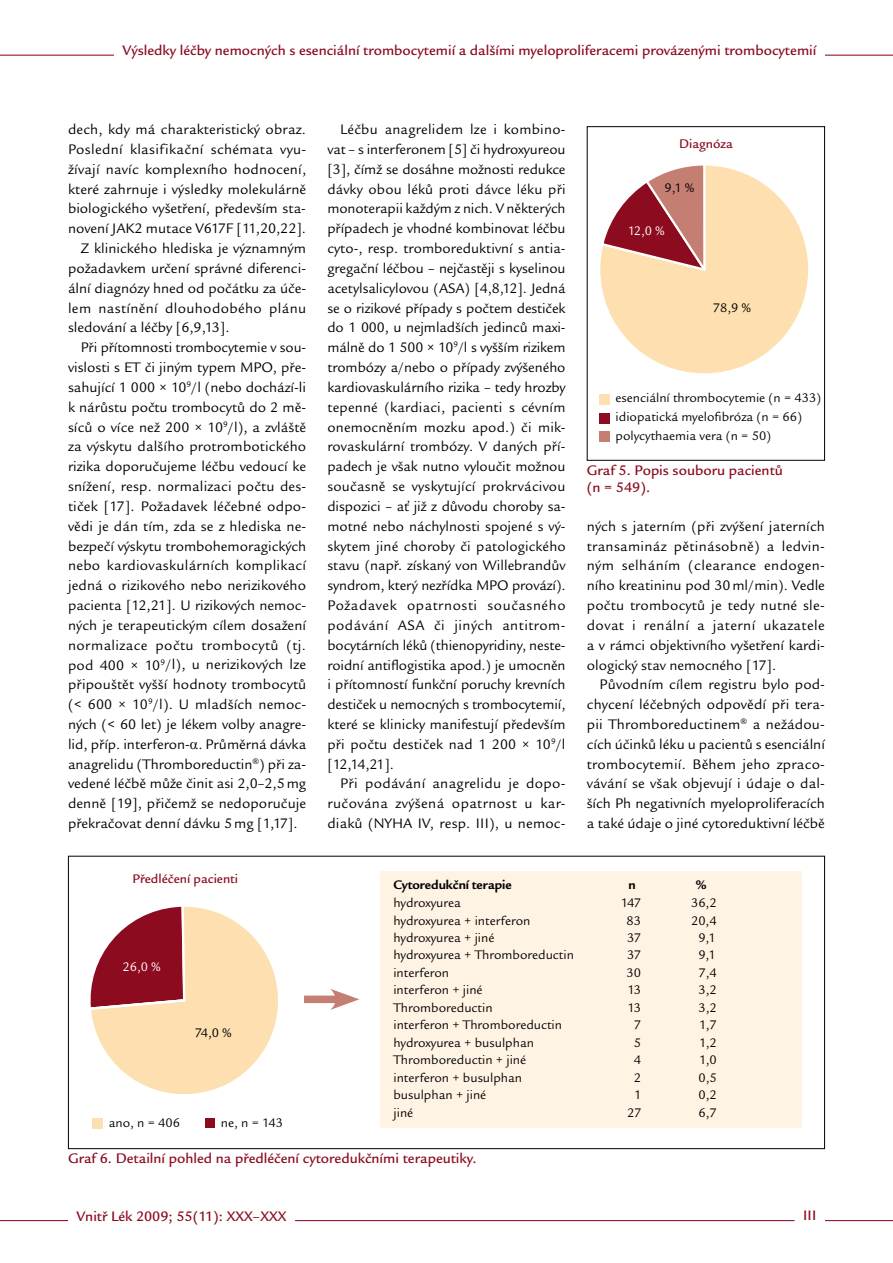
<style>
.page{position:relative;width:893px;height:1263px;background:#fff}
.page>*{position:absolute;margin:0;border:0;box-sizing:border-box;transform-origin:0 0}
.t1{font:15px/19.8px "Legacy Sans Itc TOT";letter-spacing:.005em;color:#000;text-align:justify}
.t2{font:500 15px/17.7px "Legacy Sans Itc TOT";color:#8c0b1f}
.t3{font:15px "Legacy Sans Itc TOT";letter-spacing:.025em;color:#000}
.t4{font:15px "Legacy Sans Itc TOT";letter-spacing:.03em;color:#000}
.t5{font:13.5px/18.6px "Legacy Sans Itc TOT";color:#000}
.t6{font:500 13.5px "Legacy Sans Itc TOT";color:#8c0b1f}
.t7{font:700 13.5px "Legacy Sans Itc TOT";color:#000}
.t8{font:13.5px "Legacy Sans Itc TOT";color:#fff}
</style>
<div class="page">
<hr style="left:0;top:1220px;width:893px;height:1px;background:#8c0b1f">
<div style="left:68px;top:1216px;width:227px;height:8px;background:#fff"></div>
<div style="left:795px;top:1215px;width:30px;height:8px;background:#fff"></div>
<hr style="left:0;top:55px;width:893px;height:1px;background:#8c0b1f">
<div style="left:114px;top:51px;width:711px;height:7px;background:#fff"></div>
<div style="left:587px;top:126px;width:238px;height:335px;border:1px solid #000"></div>
<svg style="left:600px;top:165px;width:208px;height:209px"></svg>
<div style="left:599px;top:394px;width:11px;height:10px;background:#fddfb0"></div>
<div style="left:599px;top:413px;width:11px;height:10px;background:#8c0b1f"></div>
<div style="left:599px;top:431px;width:11px;height:11px;background:#c47f72"></div>
<svg style="left:90px;top:906px;width:188px;height:188px"></svg>
<div style="left:304px;top:995px;width:38px;height:8px;background:#c47f72"></div>
<svg style="left:330px;top:989px;width:29px;height:21px"></svg>
<div style="left:92px;top:1118px;width:11px;height:11px;background:#fddfb0"></div>
<div style="left:205px;top:1118px;width:9px;height:10px;background:#8c0b1f"></div>
<div style="left:381px;top:871px;width:421px;height:257px;background:#fff4e4"></div>
<p class="t2" style="left:123px;top:42px;width:695px">Výsledky léčby nemocných s esenciální trombocytemií a dalšími myeloproliferacemi provázenými trombocytemií</p>
<p class="t1" style="left:68px;top:120px;width:239px">dech, kdy má charakteristický obraz.</p>
<p class="t3" style="left:68px;top:141px;width:240px">Poslední klasifikační schémata vyu-</p>
<p class="t1" style="left:68px;top:159px;width:240px">žívají navíc komplexního hodnocení,</p>
<p class="t1" style="left:68px;top:179px;width:240px">které zahrnuje i výsledky molekulárně</p>
<p class="t1" style="left:68px;top:199px;width:239px">biologického vyšetření, především sta-</p>
<p class="t1" style="left:68px;top:219px;width:240px">novení JAK2 mutace V617F [11,20,22].</p>
<p class="t1" style="left:81px;top:239px;width:227px">Z klinického hlediska je významným</p>
<p class="t1" style="left:68px;top:258px;width:240px">požadavkem určení správné diferenci-</p>
<p class="t1" style="left:68px;top:278px;width:240px">ální diagnózy hned od počátku za úče-</p>
<p class="t3" style="left:68px;top:299px;width:240px">lem nastínění dlouhodobého plánu</p>
<p class="t1" style="left:68px;top:318px;width:163px">sledování a léčby [6,9,13].</p>
<p class="t1" style="left:81px;top:338px;width:227px">Při přítomnosti trombocytemie v sou-</p>
<p class="t1" style="left:68px;top:358px;width:240px">vislosti s ET či jiným typem MPO, pře-</p>
<p class="t1" style="left:68px;top:377px;width:240px">sahující 1 000 × 10<sup>9</sup>/l (nebo dochází‑li</p>
<p class="t1" style="left:68px;top:397px;width:240px">k nárůstu počtu trombocytů do 2 mě-</p>
<p class="t1" style="left:68px;top:417px;width:240px">síců o více než 200 × 10<sup>9</sup>/l), a zvláště</p>
<p class="t1" style="left:68px;top:437px;width:240px">za výskytu dalšího protrombotického</p>
<p class="t1" style="left:68px;top:457px;width:240px">rizika doporučujeme léčbu vedoucí ke</p>
<p class="t1" style="left:68px;top:477px;width:240px">snížení, resp. normalizaci počtu des-</p>
<p class="t1" style="left:68px;top:496px;width:240px">tiček [17]. Požadavek léčebné odpo-</p>
<p class="t1" style="left:68px;top:516px;width:240px">vědi je dán tím, zda se z hlediska ne-</p>
<p class="t1" style="left:68px;top:536px;width:240px">bezpečí výskytu trombohemoragických</p>
<p class="t1" style="left:68px;top:556px;width:240px">nebo kardiovaskulárních komplikací</p>
<p class="t1" style="left:68px;top:576px;width:239px">jedná o rizikového nebo nerizikového</p>
<p class="t1" style="left:68px;top:596px;width:240px">pacienta [12,21]. U rizikových nemoc-</p>
<p class="t1" style="left:68px;top:615px;width:240px">ných je terapeutickým cílem dosažení</p>
<p class="t4" style="left:68px;top:636px;width:239px">normalizace počtu trombocytů (tj.</p>
<p class="t1" style="left:68px;top:655px;width:239px">pod 400 × 10<sup>9</sup>/l), u nerizikových lze</p>
<p class="t1" style="left:68px;top:675px;width:240px">připouštět vyšší hodnoty trombocytů</p>
<p class="t1" style="left:68px;top:695px;width:240px">(&lt; 600 × 10<sup>9</sup>/l). U mladších nemoc-</p>
<p class="t1" style="left:68px;top:714px;width:240px">ných (&lt; 60 let) je lékem volby anagre-</p>
<p class="t1" style="left:68px;top:734px;width:240px">lid, příp. interferon- . Průměrná dávka</p>
<p class="t1" style="left:68px;top:754px;width:240px">anagrelidu (Thromboreductin<sup>®</sup>) při za-</p>
<p class="t1" style="left:68px;top:774px;width:240px">vedené léčbě může činit asi 2,0–2,5mg</p>
<p class="t1" style="left:68px;top:794px;width:240px">denně [19], přičemž se nedoporučuje</p>
<p class="t1" style="left:68px;top:814px;width:231px">překračovat denní dávku 5mg [1,17].</p>
<p class="t1" style="left:327px;top:120px;width:240px;text-indent:13px">Léčbu anagrelidem lze i kombino&shy;vat – s interferonem [5] či hydroxyureou [3], čímž se dosáhne možnosti redukce dávky obou léků proti dávce léku při monoterapii každým z nich. V některých případech je vhodné kombinovat léčbu cyto-, resp. tromboreduktivní s antia&shy;gregační léčbou – nejčastěji s kyselinou acetylsalicylovou (ASA) [4,8,12]. Jedná se o rizikové případy s počtem destiček do 1 000, u nejmladších jedinců maxi&shy;málně do 1 500 × 10<sup>9</sup>/l s vyšším rizikem trombózy a/nebo o případy zvýšeného kardiovaskulárního rizika – tedy hrozby tepenné (kardiaci, pacienti s cévním onemocněním mozku apod.) či mik&shy;rovaskulární trombózy. V daných pří&shy;padech je však nutno vyloučit možnou současně se vyskytující prokrvácivou dispozici – ať již z důvodu choroby sa&shy;motné nebo náchylnosti spojené s vý&shy;skytem jiné choroby či patologického stavu (např. získaný von Willebrandův syndrom, který nezřídka MPO provází).<br>Požadavek opatrnosti současného podávání ASA či jiných antitrom&shy;bocytárních léků (thienopyridiny, neste&shy;roidní antiflogistika apod.) je umocněn i přítomností funkční poruchy krevních destiček u nemocných s trombocytemií, které se klinicky manifestují především při počtu destiček nad 1 200 × 10<sup>9</sup>/l [12,14,21].</p>
<p class="t1" style="left:327px;top:774px;width:240px;text-indent:13px">Při podávání anagrelidu je dopo&shy;ručována zvýšená opatrnost u kar&shy;diaků (NYHA IV, resp. III ), u nemoc-</p>
<p class="t6" style="left:679px;top:136px;width:55px">Diagnóza</p>
<p class="t5" style="left:664px;top:178px;width:31px">9,1 %</p>
<p class="t8" style="left:628px;top:223px;width:38px">12,0 %</p>
<p class="t5" style="left:713px;top:298px;width:39px">78,9 %</p>
<p class="t5" style="left:616px;top:389px;width:207px">esenciální thrombocytemie (n = 433) idiopatická myelofibróza (n = 66) polycythaemia vera (n = 50)</p>
<p class="t2" style="left:587px;top:461px;width:198px">Graf 5. Popis souboru pacientů (n = 549).</p>
<p class="t1" style="left:587px;top:516px;width:240px">ných s jaterním (při zvýšení jaterních transamináz pětinásobně) a ledvin&shy;ným selháním (clearance endogen&shy;ního kreatininu pod 30ml/min). Vedle počtu trombocytů je tedy nutné sle&shy;dovat i renální a jaterní ukazatele a v rámci objektivního vyšetření kardi&shy;ologický stav nemocného [17].</p>
<p class="t1" style="left:587px;top:675px;width:240px;text-indent:13px">Původním cílem registru bylo pod&shy;chycení léčebných odpovědí při tera&shy;pii Thromboreductinem<sup>®</sup> a nežádou&shy;cích účinků léku u pacientů s esenciální trombocytemií. Během jeho zpraco&shy;vávání se však objevují i údaje o dal&shy;ších Ph negativních myeloproliferacích a také údaje o jiné cytoreduktivní léčbě</p>
<p class="t6" style="left:132px;top:871px;width:107px">Předléčení pacienti</p>
<p class="t7" style="left:393px;top:876px;width:120px">Cytoredukční terapie</p>
<p class="t7" style="left:628px;top:876px;width:9px">n</p>
<p class="t7" style="left:696px;top:876px;width:12px">%</p>
<p class="t5" style="left:393px;top:894px;width:69px">hydroxyurea</p>
<p class="t5" style="left:621px;top:894px;width:22px">147</p>
<p class="t5" style="left:691px;top:894px;width:27px">36,2</p>
<p class="t5" style="left:393px;top:911px;width:139px">hydroxyurea + interferon</p>
<p class="t5" style="left:627px;top:911px;width:16px">83</p>
<p class="t5" style="left:691px;top:911px;width:27px">20,4</p>
<p class="t5" style="left:393px;top:928px;width:103px">hydroxyurea + jiné</p>
<p class="t5" style="left:627px;top:928px;width:15px">37</p>
<p class="t5" style="left:698px;top:928px;width:19px">9,1</p>
<p class="t5" style="left:393px;top:946px;width:182px">hydroxyurea + Thromboreductin</p>
<p class="t5" style="left:627px;top:946px;width:15px">37</p>
<p class="t5" style="left:698px;top:946px;width:19px">9,1</p>
<p class="t5" style="left:393px;top:963px;width:57px">interferon</p>
<p class="t5" style="left:627px;top:963px;width:16px">30</p>
<p class="t5" style="left:698px;top:963px;width:20px">7,4</p>
<p class="t5" style="left:393px;top:981px;width:91px">interferon + jiné</p>
<p class="t5" style="left:627px;top:981px;width:15px">13</p>
<p class="t5" style="left:698px;top:981px;width:20px">3,2</p>
<p class="t5" style="left:393px;top:998px;width:101px">Thromboreductin</p>
<p class="t5" style="left:627px;top:998px;width:15px">13</p>
<p class="t5" style="left:698px;top:998px;width:20px">3,2</p>
<p class="t5" style="left:393px;top:1016px;width:170px">interferon + Thromboreductin</p>
<p class="t5" style="left:634px;top:1016px;width:9px">7</p>
<p class="t5" style="left:699px;top:1016px;width:19px">1,7</p>
<p class="t5" style="left:393px;top:1033px;width:142px">hydroxyurea + busulphan</p>
<p class="t5" style="left:634px;top:1033px;width:9px">5</p>
<p class="t5" style="left:699px;top:1033px;width:19px">1,2</p>
<p class="t5" style="left:393px;top:1051px;width:134px">Thromboreductin + jiné</p>
<p class="t5" style="left:634px;top:1051px;width:9px">4</p>
<p class="t5" style="left:699px;top:1051px;width:19px">1,0</p>
<p class="t5" style="left:393px;top:1068px;width:130px">interferon + busulphan</p>
<p class="t5" style="left:634px;top:1068px;width:9px">2</p>
<p class="t5" style="left:698px;top:1068px;width:20px">0,5</p>
<p class="t5" style="left:393px;top:1086px;width:94px">busulphan + jiné</p>
<p class="t5" style="left:634px;top:1086px;width:9px">1</p>
<p class="t5" style="left:698px;top:1086px;width:20px">0,2</p>
<p class="t5" style="left:393px;top:1103px;width:21px">jiné</p>
<p class="t5" style="left:627px;top:1103px;width:16px">27</p>
<p class="t5" style="left:698px;top:1103px;width:20px">6,7</p>
<p class="t8" style="left:123px;top:959px;width:39px">26,0 %</p>
<p class="t5" style="left:195px;top:1024px;width:38px">74,0 %</p>
<p class="t5" style="left:109px;top:1114px;width:73px">ano, n = 406</p>
<p class="t5" style="left:221px;top:1114px;width:64px">ne, n = 143</p>
<p class="t2" style="left:68px;top:1150px;width:410px">Graf 6. Detailní pohled na předléčení cytoredukčními terapeutiky.</p>
<p class="t2" style="left:77px;top:1207px;width:211px">Vnitř Lék 2009; 55(11): XXX–XXX</p>
<p class="t2" style="left:803px;top:1206px;width:15px">III</p>
</div>
